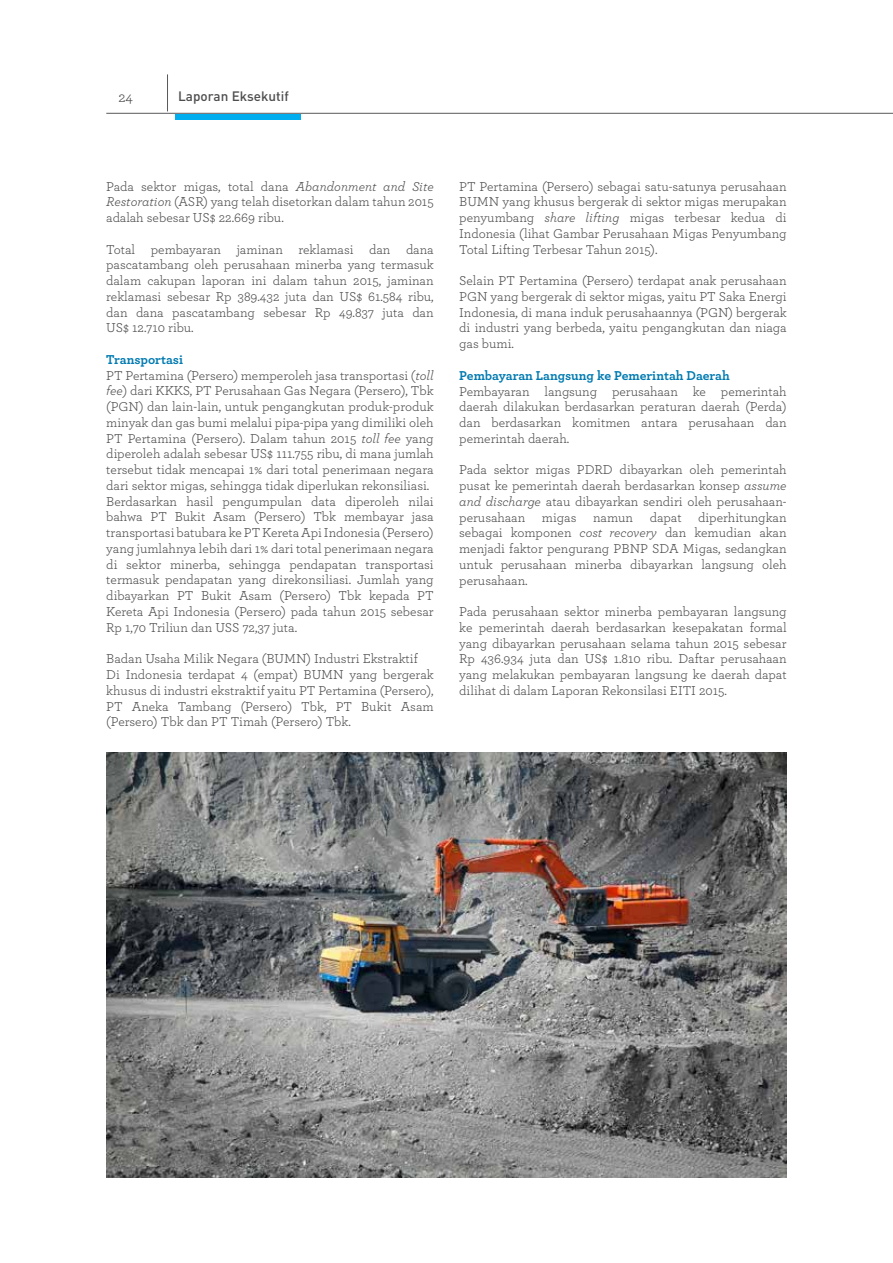
<style>
.page{position:relative;width:893px;height:1263px;background:#fff}
.page>*{position:absolute;margin:0;border:0;box-sizing:border-box;transform-origin:0 0}
.t1{font:15px "Archer Pro";color:#4d4d4f}
.t2{font:13.5px/15.8px "Archer Pro";color:#4d4d4f;text-align:justify}
.t3{font:700 13.5px "Archer Pro";letter-spacing:-.005em;color:#007ab1}
.t4{font:500 13.5px "DIN";color:#4d4d4f}
.s1{font-style:italic}
.s2{font-weight:700;color:#007ab1}
</style>
<div class="page">
<img style="left:106px;top:753px;width:681px;height:425px">
<div style="left:176px;top:114px;width:125px;height:6px;background:#00aeef"></div>
<hr style="left:106px;top:113px;width:787px;height:1px;background:#58595b">
<hr style="left:167px;top:74px;width:1px;height:37px;background:#58595b">
<p class="t1" style="left:118px;top:87px;width:16px">24</p>
<p class="t4" style="left:178px;top:87px;width:112px">Laporan Eksekutif</p>
<p class="t2" style="left:106px;top:178px;width:329px">Pada sektor migas, total dana <span class="s1">Abandonment and Site Restoration</span> (ASR) yang telah disetorkan dalam tahun 2015 adalah sebesar US$ 22.669 ribu.</p>
<p class="t2" style="left:106px;top:241px;width:329px">Total pembayaran jaminan reklamasi dan dana pascatambang oleh perusahaan minerba yang termasuk dalam cakupan laporan ini dalam tahun 2015, jaminan reklamasi sebesar Rp 389.432 juta dan US$ 61.584 ribu, dan dana pascatambang sebesar Rp 49.837 juta dan US$ 12.710 ribu.</p>
<p class="t2" style="left:106px;top:351px;width:329px;text-align:left"><span class="s2">Transportasi<br></span>PT Pertamina (Persero) memperoleh jasa transportasi (<span class="s1">toll fee</span>) dari KKKS, PT Perusahaan Gas Negara (Persero), Tbk (PGN) dan lain-lain, untuk pengangkutan produk-produk minyak dan gas bumi melalui pipa-pipa yang dimiliki oleh PT Pertamina (Persero). Dalam tahun 2015 <span class="s1">toll fee</span> yang diperoleh adalah sebesar US$ 111.755 ribu, di mana jumlah tersebut tidak mencapai 1% dari total penerimaan negara dari sektor migas, sehingga tidak diperlukan rekonsiliasi.<br>Berdasarkan hasil pengumpulan data diperoleh nilai bahwa PT Bukit Asam (Persero) Tbk membayar jasa transportasi batubara ke PT Kereta Api Indonesia (Persero) yang jumlahnya lebih dari 1% dari total penerimaan negara di sektor minerba, sehingga pendapatan transportasi termasuk pendapatan yang direkonsiliasi. Jumlah yang dibayarkan PT Bukit Asam (Persero) Tbk kepada PT Kereta Api Indonesia (Persero) pada tahun 2015 sebesar Rp 1,70 Triliun dan USS 72,37 juta.</p>
<p class="t2" style="left:106px;top:650px;width:329px;text-align:left">Badan Usaha Milik Negara (BUMN) Industri Ekstraktif Di Indonesia terdapat 4 (empat) BUMN yang bergerak khusus di industri ekstraktif yaitu PT Pertamina (Persero), PT Aneka Tambang (Persero) Tbk, PT Bukit Asam (Persero) Tbk dan PT Timah (Persero) Tbk.</p>
<p class="t2" style="left:459px;top:178px;width:329px">PT Pertamina (Persero) sebagai satu-satunya perusahaan BUMN yang khusus bergerak di sektor migas merupakan penyumbang <span class="s1">share lifting</span> migas terbesar kedua di Indonesia (lihat Gambar Perusahaan Migas Penyumbang Total Lifting Terbesar Tahun 2015).</p>
<p class="t2" style="left:459px;top:272px;width:329px">Selain PT Pertamina (Persero) terdapat anak perusahaan PGN yang bergerak di sektor migas, yaitu PT Saka Energi Indonesia, di mana induk perusahaannya (PGN) bergerak di industri yang berbeda, yaitu pengangkutan dan niaga gas bumi.</p>
<p class="t3" style="left:459px;top:365px;width:272px">Pembayaran Langsung ke Pemerintah Daerah</p>
<p class="t2" style="left:459px;top:382px;width:329px">Pembayaran langsung perusahaan ke pemerintah daerah dilakukan berdasarkan peraturan daerah (Perda) dan berdasarkan komitmen antara perusahaan dan pemerintah daerah.</p>
<p class="t2" style="left:459px;top:461px;width:329px">Pada sektor migas PDRD dibayarkan oleh pemerintah pusat ke pemerintah daerah berdasarkan konsep <span class="s1">assume and discharge</span> atau dibayarkan sendiri oleh perusahaan&shy;perusahaan migas namun dapat diperhitungkan sebagai komponen <span class="s1">cost recovery</span> dan kemudian akan menjadi faktor pengurang PBNP SDA Migas, sedangkan untuk perusahaan minerba dibayarkan langsung oleh perusahaan.</p>
<p class="t2" style="left:459px;top:603px;width:329px">Pada perusahaan sektor minerba pembayaran langsung ke pemerintah daerah berdasarkan kesepakatan formal yang dibayarkan perusahaan selama tahun 2015 sebesar Rp 436.934 juta dan US$ 1.810 ribu. Daftar perusahaan yang melakukan pembayaran langsung ke daerah dapat dilihat di dalam Laporan Rekonsilasi EITI 2015.</p>
</div>
